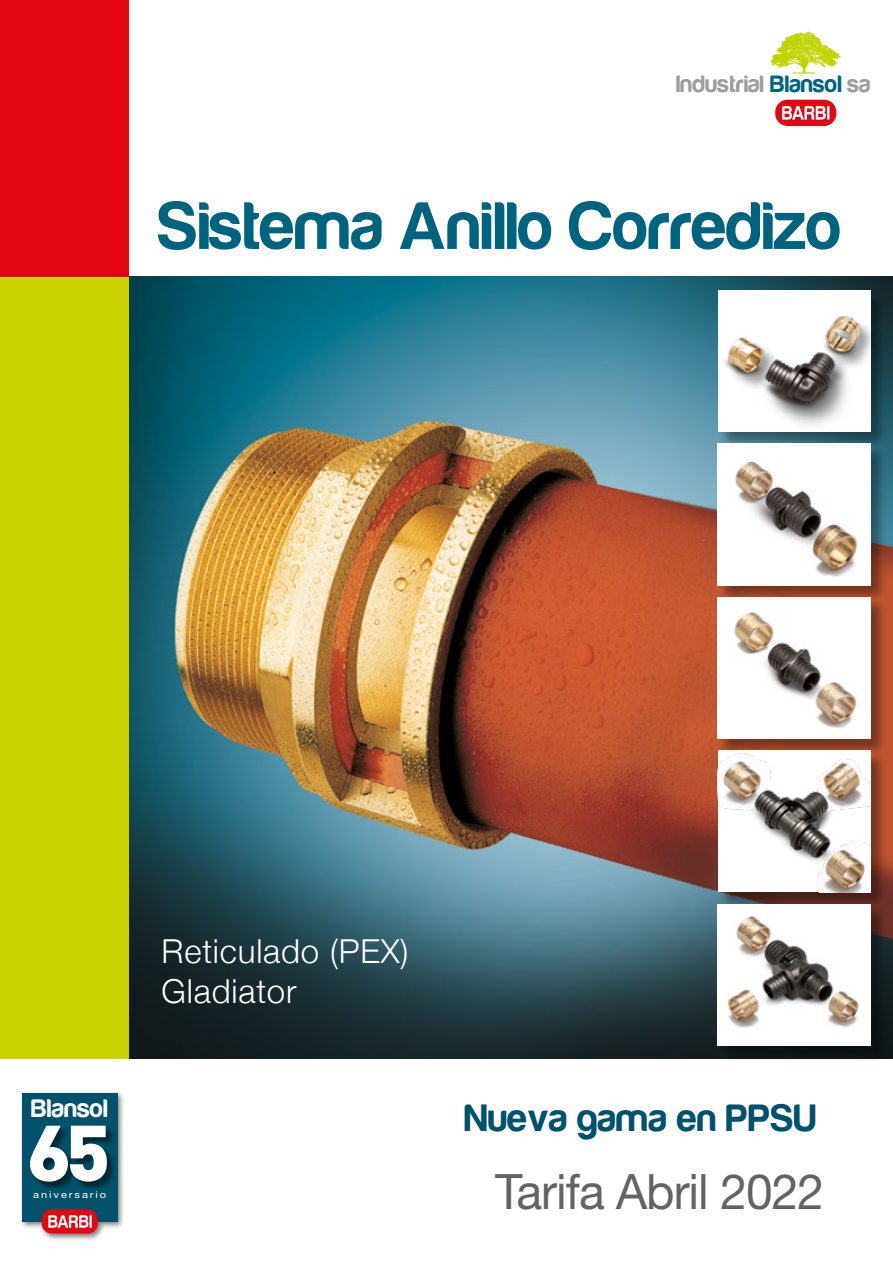
<style>
.page{position:relative;width:893px;height:1263px;background:#fff}
.page>*{position:absolute;margin:0;border:0;box-sizing:border-box;transform-origin:0 0}
.t1{font:69.3px "Harabara";letter-spacing:.01em;color:#00637d}
.t2{font:48.9px "Helvetica Neue LT Std";letter-spacing:-.02em;color:#646363}
.t3{font:39.45px "Harabara";letter-spacing:.02em;color:#005169}
.t4{font:300 33px/39.6px "Helvetica Neue";letter-spacing:.025em;color:#fff}
.t5{font:26.25px "Harabara";letter-spacing:.02em;color:#fff}
.t6{font:24.6px "Harabara";letter-spacing:.02em;color:#9d9d9c}
.t7{font:9.45px "Helvetica Neue LT Std";letter-spacing:.17em;color:#fff;scale:1.18 1}
.s1{color:#00637d}
</style>
<div class="page">
<img style="left:129px;top:276px;width:764px;height:783px">
<div style="left:718px;top:291px;width:170px;height:158px;background:#000;opacity:.38"></div>
<svg style="left:771px;top:32px;width:70px;height:42px"></svg>
<div style="left:775px;top:100px;width:61px;height:26px;background:#e30613;border-radius:12px"></div>
<svg style="left:782px;top:106px;width:47px;height:14px"></svg>
<div style="left:0;top:276px;width:129px;height:783px;background:#cad300"></div>
<div style="left:0;top:0;width:129px;height:276px;background:#e30613"></div>
<div style="left:725px;top:318px;width:151px;height:116px;background:#000;opacity:.38"></div>
<img style="left:718px;top:290px;width:153px;height:142px">
<div style="left:718px;top:444px;width:170px;height:159px;background:#000;opacity:.38"></div>
<img style="left:718px;top:443px;width:153px;height:142px">
<div style="left:718px;top:598px;width:170px;height:159px;background:#000;opacity:.38"></div>
<img style="left:718px;top:597px;width:153px;height:142px">
<div style="left:718px;top:751px;width:170px;height:159px;background:#000;opacity:.38"></div>
<img style="left:718px;top:751px;width:153px;height:141px">
<div style="left:718px;top:905px;width:170px;height:159px;background:#000;opacity:.38"></div>
<img style="left:718px;top:904px;width:153px;height:142px">
<div style="left:20px;top:1091px;width:105px;height:151px;background:#000;opacity:.5"></div>
<div style="left:22px;top:1093px;width:95px;height:128px;background:#005169"></div>
<div style="left:42px;top:1209px;width:56px;height:24px;background:#e30613;border-radius:10px"></div>
<svg style="left:48px;top:1215px;width:44px;height:13px"></svg>
<div style="left:32px;top:1127px;width:84px;height:64px;background:#000;opacity:.51"></div>
<svg style="left:30px;top:1126px;width:77px;height:55px"></svg>
<p class="t6" style="left:677px;top:71px;width:195px">Industrial <span class="s1">Blansol</span> sa</p>
<h1 class="t1" style="left:158px;top:190px;width:685px">Sistema Anillo Corredizo</h1>
<p class="t5" style="left:32px;top:1095px;width:78px">Blansol</p>
<p class="t7" style="left:33px;top:1188px;width:63px">aniversario</p>
<p class="t4" style="left:162px;top:929px;width:248px">Reticulado (PEX)<br>Gladiator</p>
<p class="t3" style="left:465px;top:1097px;width:353px">Nueva gama en PPSU</p>
<h2 class="t2" style="left:495px;top:1162px;width:330px">Tarifa Abril 2022</h2>
</div>
